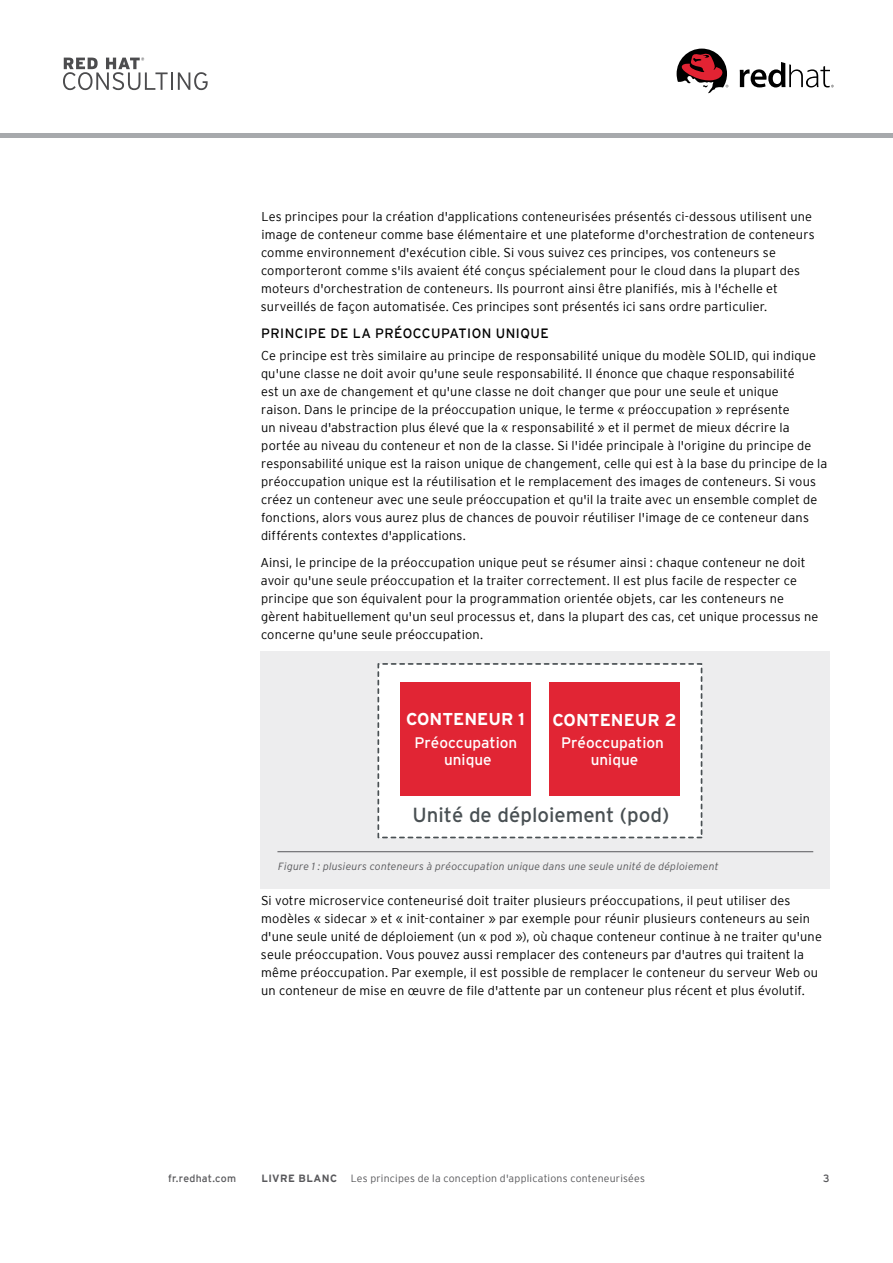
<style>
.page{position:relative;width:893px;height:1263px;background:#fff}
.page>*{position:absolute;margin:0;border:0;box-sizing:border-box;transform-origin:0 0}
.t1{font:20.4px "Interstate";color:#495053}
.t2{font:700 17.25px "Interstate";color:#fff}
.t3{font:15.3px/17px "Interstate";color:#fff;text-align:center}
.t4{font:13.5px "Interstate";letter-spacing:.035em;color:#000}
.t5{font:300 12.75px/18px "Interstate";letter-spacing:.01em;color:#000}
.t6{font:italic 300 10.5px "Interstate";letter-spacing:.02em;color:#58585b}
.t7{font:300 10.5px "Interstate";letter-spacing:.02em;color:#58585b}
.t8{font:10.5px "Interstate";letter-spacing:.02em;color:#58585b}
.t9{font:700 10.5px "Interstate";letter-spacing:.04em;color:#58585b}
</style>
<div class="page">
<div style="left:261px;top:651px;width:569px;height:237px;background:#ededee"></div>
<hr style="left:277px;top:851px;width:536px;height:1px;background:#58585b">
<div style="left:378px;top:664px;width:324px;height:173px;background:#fff"></div>
<div style="left:377px;top:663px;width:325px;height:175px;border:2px dashed #495053"></div>
<div style="left:400px;top:682px;width:131px;height:113px;background:#e12534"></div>
<div style="left:549px;top:682px;width:131px;height:113px;background:#e12534"></div>
<svg style="left:740px;top:62px;width:94px;height:25px"></svg>
<svg style="left:677px;top:49px;width:51px;height:45px"></svg>
<svg style="left:63px;top:58px;width:145px;height:32px"></svg>
<hr style="left:0;top:133px;width:893px;height:4px;background:#a7a9ac">
<p class="t5" style="left:261px;top:207px;width:555px">Les principes pour la création d'applications conteneurisées présentés ci-dessous utilisent une image de conteneur comme base élémentaire et une plateforme d'orchestration de conteneurs comme environnement d'exécution cible. Si vous suivez ces principes, vos conteneurs se comporteront comme s'ils avaient été conçus spécialement pour le cloud dans la plupart des moteurs d'orchestration de conteneurs. Ils pourront ainsi être planifiés, mis à l'échelle et surveillés de façon automatisée. Ces principes sont présentés ici sans ordre particulier.</p>
<p class="t4" style="left:261px;top:325px;width:289px">PRINCIPE DE LA PRÉOCCUPATION UNIQUE</p>
<p class="t5" style="left:261px;top:346px;width:568px">Ce principe est très similaire au principe de responsabilité unique du modèle SOLID, qui indique qu'une classe ne doit avoir qu'une seule responsabilité. Il énonce que chaque responsabilité<br>est un axe de changement et qu'une classe ne doit changer que pour une seule et unique<br>raison. Dans le principe de la préoccupation unique, le terme « préoccupation » représente<br>un niveau d'abstraction plus élevé que la « responsabilité » et il permet de mieux décrire la portée au niveau du conteneur et non de la classe. Si l'idée principale à l'origine du principe de responsabilité unique est la raison unique de changement, celle qui est à la base du principe de la préoccupation unique est la réutilisation et le remplacement des images de conteneurs. Si vous créez un conteneur avec une seule préoccupation et qu'il la traite avec un ensemble complet de fonctions, alors vous aurez plus de chances de pouvoir réutiliser l'image de ce conteneur dans différents contextes d'applications.</p>
<p class="t5" style="left:260px;top:553px;width:559px">Ainsi, le principe de la préoccupation unique peut se résumer ainsi : chaque conteneur ne doit avoir qu'une seule préoccupation et la traiter correctement. Il est plus facile de respecter ce principe que son équivalent pour la programmation orientée objets, car les conteneurs ne gèrent habituellement qu'un seul processus et, dans la plupart des cas, cet unique processus ne concerne qu'une seule préoccupation.</p>
<h2 class="t2" style="left:406px;top:709px;width:120px">CONTENEUR 1</h2>
<p class="t3" style="left:414px;top:734px;width:104px">Préoccupation unique</p>
<h2 class="t2" style="left:552px;top:710px;width:125px">CONTENEUR 2</h2>
<p class="t3" style="left:561px;top:734px;width:104px">Préoccupation unique</p>
<h1 class="t1" style="left:413px;top:803px;width:258px">Unité de déploiement (pod)</h1>
<p class="t6" style="left:278px;top:860px;width:442px">Figure 1 : plusieurs conteneurs à préoccupation unique dans une seule unité de déploiement</p>
<p class="t5" style="left:261px;top:891px;width:562px">Si votre microservice conteneurisé doit traiter plusieurs préoccupations, il peut utiliser des modèles « sidecar » et « init-container » par exemple pour réunir plusieurs conteneurs au sein d'une seule unité de déploiement (un « pod »), où chaque conteneur continue à ne traiter qu'une seule préoccupation. Vous pouvez aussi remplacer des conteneurs par d'autres qui traitent la même préoccupation. Par exemple, il est possible de remplacer le conteneur du serveur Web ou un conteneur de mise en œuvre de file d'attente par un conteneur plus récent et plus évolutif.</p>
<p class="t8" style="left:168px;top:1172px;width:70px">fr.redhat.com</p>
<p class="t9" style="left:262px;top:1172px;width:77px">LIVRE BLANC</p>
<p class="t7" style="left:351px;top:1172px;width:296px">Les principes de la conception d'applications conteneurisées</p>
<p class="t8" style="left:823px;top:1172px;width:8px">3</p>
</div>
